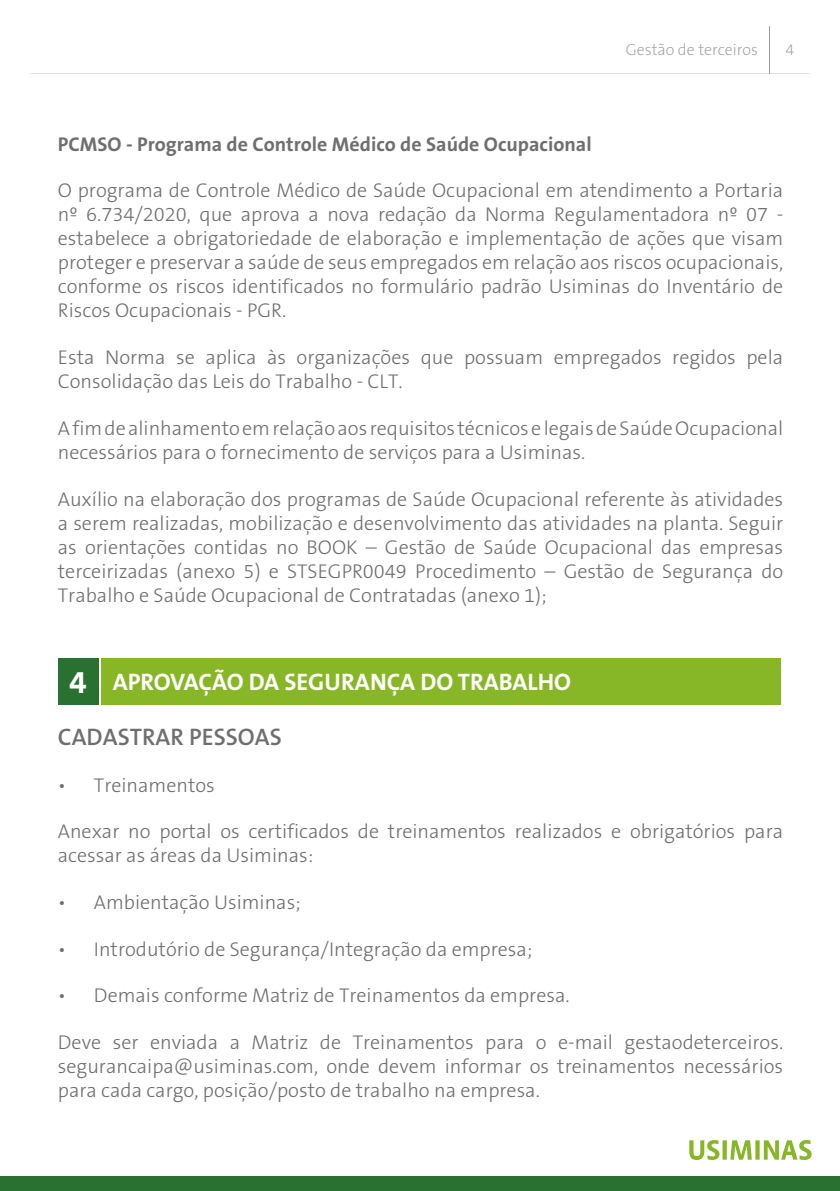
<style>
.page{position:relative;width:840px;height:1191px;background:#fff}
.page>*{position:absolute;margin:0;border:0;box-sizing:border-box;transform-origin:0 0}
.t1{font:700 24px "The Sans B7";color:#fff}
.t2{font:600 24px "The Sans B6";color:#706f6f}
.t3{font:300 20px/24px "The Sans B3";color:#706f6f;text-align:justify}
.t4{font:700 20px "The Sans B7";color:#706f6f}
.t5{font:200 16px "The Sans B2";color:#9d9d9c}
.s1{font-size:32px}
</style>
<div class="page">
<hr style="left:768px;top:26px;width:1px;height:47px;background:#9d9d9c">
<svg style="left:30px;top:73px;width:779px;height:1px"></svg>
<div style="left:0;top:1175px;width:839px;height:16px;background:#297130"></div>
<svg style="left:689px;top:1140px;width:122px;height:20px"></svg>
<div style="left:101px;top:658px;width:679px;height:46px;background:#87b726"></div>
<div style="left:58px;top:658px;width:40px;height:46px;background:#297130"></div>
<p class="t5" style="left:625px;top:41px;width:134px">Gestão de terceiros</p>
<p class="t5" style="left:784px;top:41px;width:10px">4</p>
<p class="t4" style="left:58px;top:133px;width:535px">PCMSO - Programa de Controle Médico de Saúde Ocupacional</p>
<p class="t3" style="left:58px;top:179px;width:726px">O programa de Controle Médico de Saúde Ocupacional em atendimento a Portaria nº 6.734/2020, que aprova a nova redação da Norma Regulamentadora nº 07 - estabelece a obrigatoriedade de elaboração e implementação de ações que visam proteger e preservar a saúde de seus empregados em relação aos riscos ocupacionais, conforme os riscos identificados no formulário padrão Usiminas do Inventário de Riscos Ocupacionais - PGR.</p>
<p class="t3" style="left:58px;top:346px;width:726px">Esta Norma se aplica às organizações que possuam empregados regidos pela<br>Consolidação das Leis do Trabalho - CLT.</p>
<p class="t3" style="left:58px;top:417px;width:726px">A fim de alinhamento em relação aos requisitos técnicos e legais de Saúde Ocupacional necessários para o fornecimento de serviços para a Usiminas.</p>
<p class="t3" style="left:58px;top:487px;width:726px">Auxílio na elaboração dos programas de Saúde Ocupacional referente às atividades a serem realizadas, mobilização e desenvolvimento das atividades na planta. Seguir as orientações contidas no BOOK – Gestão de Saúde Ocupacional das empresas terceirizadas (anexo 5) e STSEGPR0049 Procedimento – Gestão de Segurança do Trabalho e Saúde Ocupacional de Contratadas (anexo 1);</p>
<p class="t1" style="left:69px;top:669px;width:503px"><span class="s1">4</span> APROVAÇÃO DA SEGURANÇA DO TRABALHO</p>
<p class="t2" style="left:58px;top:724px;width:225px">CADASTRAR PESSOAS</p>
<p class="t3" style="left:58px;top:773px;width:158px">• Treinamentos</p>
<p class="t3" style="left:58px;top:820px;width:726px">Anexar no portal os certificados de treinamentos realizados e obrigatórios para acessar as áreas da Usiminas:</p>
<p class="t3" style="left:58px;top:891px;width:244px">• Ambientação Usiminas;</p>
<p class="t3" style="left:58px;top:937px;width:476px">• Introdutório de Segurança/Integração da empresa;</p>
<p class="t3" style="left:58px;top:984px;width:513px">• Demais conforme Matriz de Treinamentos da empresa.</p>
<p class="t3" style="left:58px;top:1031px;width:726px">Deve ser enviada a Matriz de Treinamentos para o e-mail gestaodeterceiros. segurancaipa@usiminas.com, onde devem informar os treinamentos necessários para cada cargo, posição/posto de trabalho na empresa.</p>
</div>
